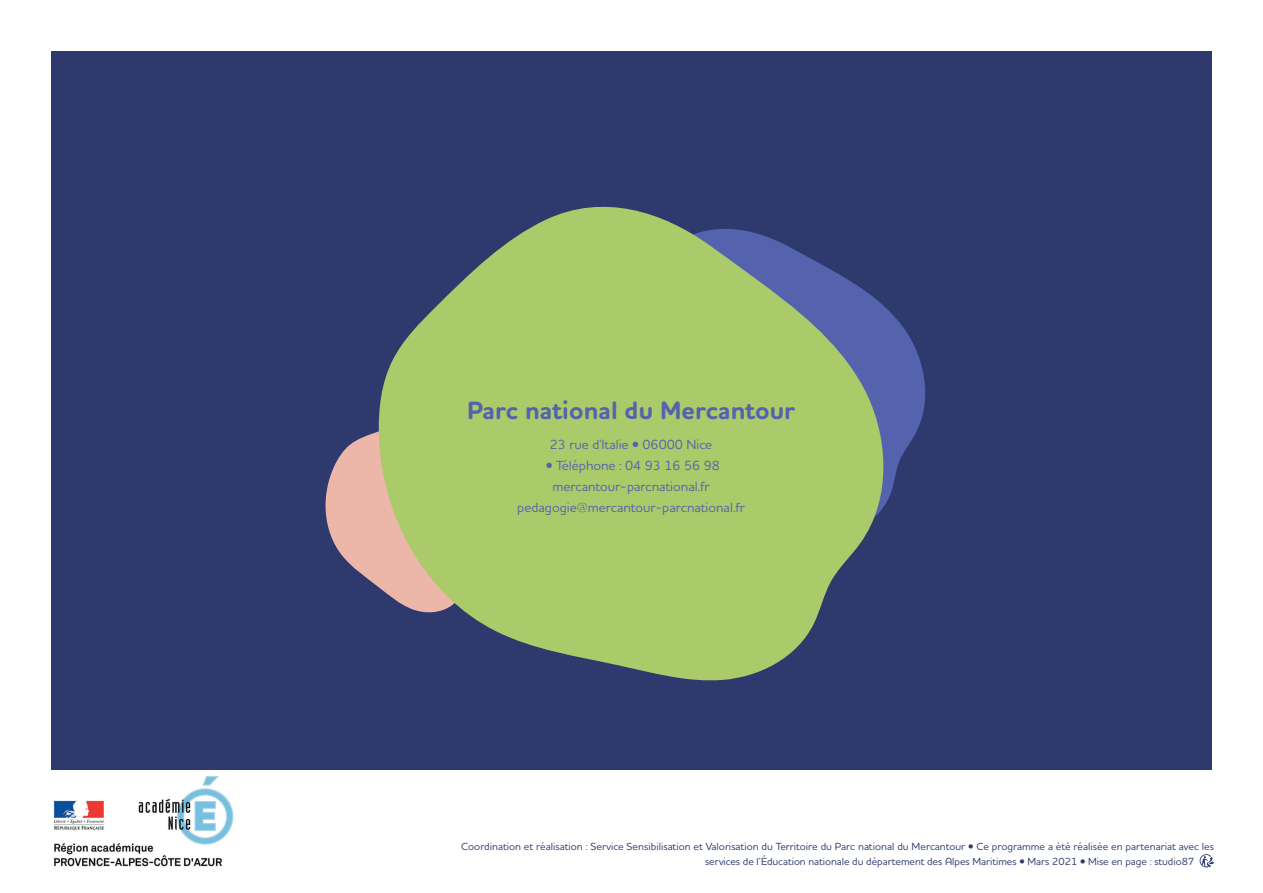
<style>
.page{position:relative;width:1263px;height:893px;background:#fff}
.page>*{position:absolute;margin:0;border:0;box-sizing:border-box;transform-origin:0 0}
.t1{font:700 25.5px "Houschka Rounded";letter-spacing:.005em;color:#5563ae}
.t2{font:500 13.5px/21px "Houschka Rounded";color:#5563ae;text-align:center}
.t3{font:500 10.5px/15px "Houschka Rounded";letter-spacing:.005em;color:#2e396e}
</style>
<div class="page">
<div style="left:51px;top:51px;width:1161px;height:719px;background:#2e396e"></div>
<svg style="left:1199px;top:854px;width:15px;height:14px"></svg>
<svg style="left:325px;top:431px;width:53px;height:156px"></svg>
<svg style="left:893px;top:315px;width:32px;height:170px;fill:#5563ae"></svg>
<svg style="left:378px;top:206px;width:515px;height:475px;fill:#abca6a"></svg>
<img style="left:53px;top:776px;width:181px;height:90px">
<h1 class="t1" style="left:467px;top:394px;width:330px">Parc national du Mercantour</h1>
<p class="t2" style="left:550px;top:433px;width:164px">23 rue d'Italie • 06000 Nice</p>
<p class="t2" style="left:517px;top:454px;width:229px">• Téléphone : 04 93 16 56 98 mercantour-parcnational.fr pedagogie@mercantour-parcnational.fr</p>
<p class="t3" style="left:705px;top:838px;width:511px;text-indent:-244px">Coordination et réalisation : Service Sensibilisation et Valorisation du Territoire du Parc national du Mercantour • Ce programme a été réalisée en partenariat avec les services de l’Éducation nationale du département des Alpes Maritimes • Mars 2021 • Mise en page : studio87</p>
</div>
